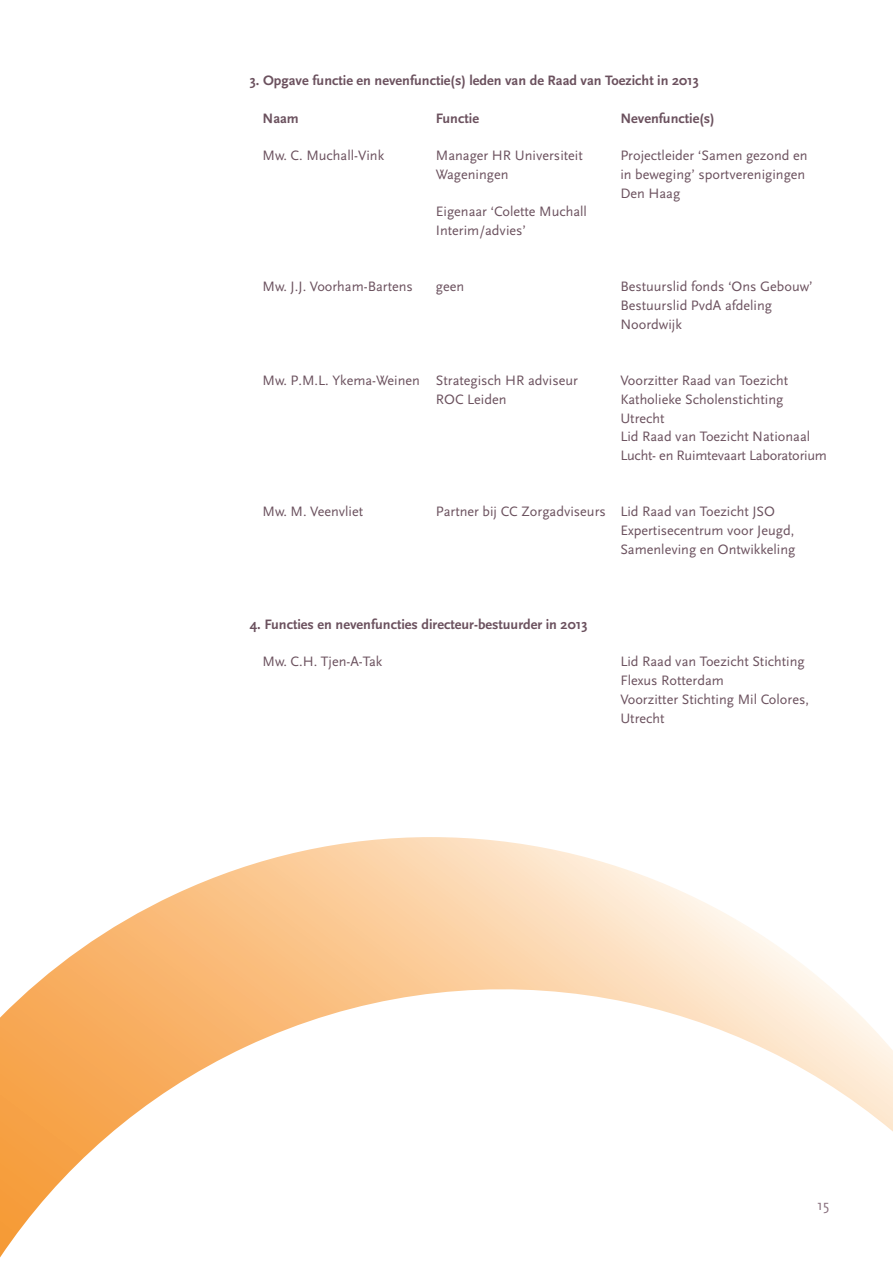
<style>
.page{position:relative;width:893px;height:1263px;background:#fff}
.page>*{position:absolute;margin:0;border:0;box-sizing:border-box;transform-origin:0 0}
.t1{font:15px "Scala Sans";color:#876e7c}
.t2{font:14.25px/18.8px "Scala Sans";color:#6b515e}
.t3{font:700 14.25px "Scala Sans";color:#6b515e}
</style>
<div class="page">
<svg style="left:0;top:837px;width:893px;height:420px"></svg>
<p class="t3" style="left:250px;top:73px;width:451px">3. Opgave functie en nevenfunctie(s) leden van de Raad van Toezicht in 2013</p>
<p class="t3" style="left:263px;top:110px;width:38px">Naam</p>
<p class="t3" style="left:436px;top:110px;width:45px">Functie</p>
<p class="t3" style="left:620px;top:110px;width:96px">Nevenfunctie(s)</p>
<p class="t2" style="left:263px;top:146px;width:123px">Mw. C. Muchall-Vink</p>
<p class="t2" style="left:436px;top:146px;width:149px">Manager HR Universiteit</p>
<p class="t2" style="left:620px;top:146px;width:189px">Projectleider ‘Samen gezond en</p>
<p class="t2" style="left:436px;top:165px;width:74px">Wageningen</p>
<p class="t2" style="left:620px;top:165px;width:187px">in beweging’ sportverenigingen<br>Den Haag</p>
<p class="t2" style="left:436px;top:203px;width:153px">Eigenaar ‘Colette Muchall</p>
<p class="t2" style="left:436px;top:221px;width:92px">Interim/advies’</p>
<p class="t2" style="left:263px;top:278px;width:152px">Mw. J.J. Voorham-Bartens</p>
<p class="t2" style="left:436px;top:278px;width:30px">geen</p>
<p class="t2" style="left:620px;top:278px;width:194px">Bestuurslid fonds ‘Ons Gebouw’<br>Bestuurslid PvdA afdeling<br>Noordwijk</p>
<p class="t2" style="left:263px;top:371px;width:317px">Mw. P.M.L. Ykema-Weinen Strategisch HR adviseur</p>
<p class="t2" style="left:620px;top:371px;width:169px">Voorzitter Raad van Toezicht</p>
<p class="t2" style="left:436px;top:390px;width:72px">ROC Leiden</p>
<p class="t2" style="left:620px;top:390px;width:208px">Katholieke Scholenstichting<br>Utrecht<br>Lid Raad van Toezicht Nationaal<br>Lucht- en Ruimtevaart Laboratorium</p>
<p class="t2" style="left:263px;top:503px;width:102px">Mw. M. Veenvliet</p>
<p class="t2" style="left:436px;top:503px;width:341px">Partner bij CC Zorgadviseurs Lid Raad van Toezicht JSO</p>
<p class="t2" style="left:620px;top:521px;width:177px">Expertisecentrum voor Jeugd,<br>Samenleving en Ontwikkeling</p>
<p class="t3" style="left:250px;top:616px;width:339px">4. Functies en nevenfuncties directeur-bestuurder in 2013</p>
<p class="t2" style="left:263px;top:653px;width:121px">Mw. C.H. Tjen-A-Tak</p>
<p class="t2" style="left:620px;top:653px;width:186px">Lid Raad van Toezicht Stichting<br>Flexus Rotterdam</p>
<p class="t2" style="left:620px;top:690px;width:190px">Voorzitter Stichting Mil Colores,<br>Utrecht</p>
<p class="t1" style="left:817px;top:1197px;width:14px">15</p>
</div>
